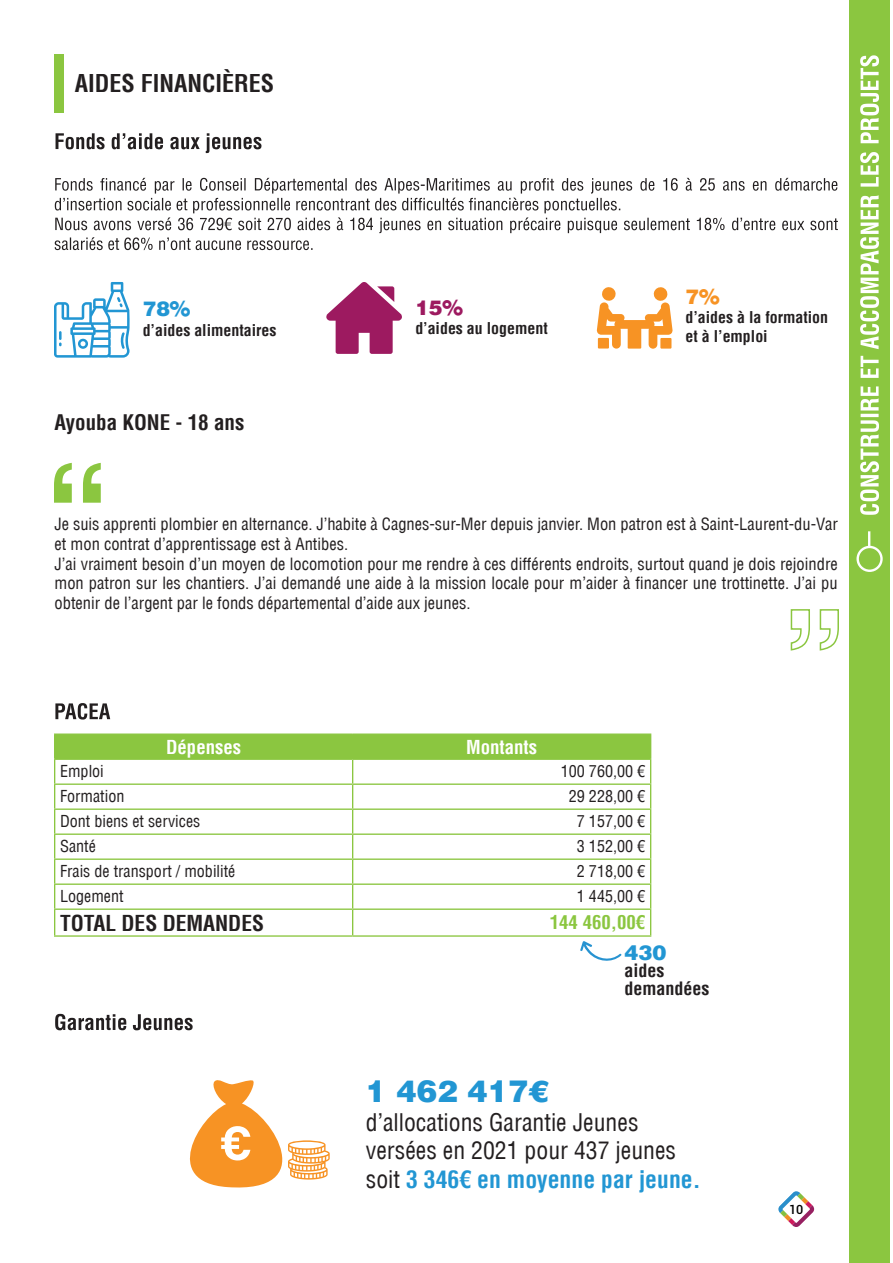
<style>
.page{position:relative;width:893px;height:1263px;background:#fff}
.page>*{position:absolute;margin:0;border:0;box-sizing:border-box;transform-origin:0 0}
.t1{font:900 30.45px "Helvetica LT";color:#2296d3}
.t2{font:700 condensed 24px "Helvetica LT";color:#231f20}
.t3{font:condensed 23.7px "Helvetica LT";color:#231f20}
.t4{font:700 condensed 23.7px "Helvetica LT";color:#2296d3}
.t5{font:700 condensed 21.45px "Helvetica LT";color:#231f20}
.t6{font:700 condensed 21px "Helvetica LT";color:#231f20}
.t7{font:900 21px "Helvetica LT";color:#2296d3}
.t8{font:900 20.4px "Helvetica LT";color:#9d1a60}
.t9{font:900 20.4px "Helvetica LT";color:#2296d3}
.t10{font:900 20.4px "Helvetica LT";color:#f79324}
.t11{font:700 condensed 18.75px "Helvetica LT";color:#fff}
.t12{font:700 condensed 18.75px "Helvetica LT";color:#8bc640}
.t13{font:700 condensed 18px "Helvetica LT";color:#231f20}
.t14{font:condensed 16.5px/19.8px "Helvetica LT";color:#231f20}
.t15{font:condensed 16.05px "Helvetica LT";color:#231f20}
.t16{font:700 condensed 15.9px "Helvetica LT";color:#231f20}
.t17{font:500 12.6px "Roboto";color:#000}
.s1{font-weight:400;color:#231f20}
</style>
<div class="page">
<svg style="left:54px;top:463px;width:47px;height:40px"></svg>
<svg style="left:790px;top:609px;width:49px;height:42px"></svg>
<div style="left:54px;top:54px;width:9px;height:58px;background:#8bc640"></div>
<svg style="left:55px;top:178px;width:783px;height:72px"></svg>
<svg style="left:56px;top:133px;width:205px;height:20px"></svg>
<hr style="left:54px;top:733px;width:299px;height:2px;background:#8bc640">
<hr style="left:353px;top:733px;width:298px;height:2px;background:#8bc640">
<svg style="left:54px;top:734px;width:597px;height:201px"></svg>
<hr style="left:54px;top:935px;width:299px;height:2px;background:#8bc640">
<hr style="left:353px;top:935px;width:298px;height:2px;background:#8bc640">
<svg style="left:580px;top:941px;width:41px;height:20px"></svg>
<svg style="left:55px;top:703px;width:55px;height:16px"></svg>
<svg style="left:189px;top:1080px;width:141px;height:108px"></svg>
<svg style="left:55px;top:1014px;width:138px;height:16px"></svg>
<svg style="left:326px;top:282px;width:76px;height:72px"></svg>
<svg style="left:54px;top:282px;width:76px;height:76px"></svg>
<svg style="left:597px;top:287px;width:76px;height:62px"></svg>
<div style="left:598px;top:338px;width:11px;height:11px;background:#f79324"></div>
<svg style="left:778px;top:1191px;width:36px;height:36px"></svg>
<div style="left:849px;top:0;width:41px;height:1263px;background:#8bc640"></div>
<svg style="left:860px;top:55px;width:19px;height:460px"></svg>
<svg style="left:856px;top:531px;width:27px;height:41px"></svg>
<p class="t2" style="left:75px;top:68px;width:201px">AIDES FINANCIÈRES</p>
<p class="t9" style="left:143px;top:296px;width:49px">78%</p>
<p class="t16" style="left:143px;top:320px;width:135px">d’aides alimentaires</p>
<p class="t6" style="left:55px;top:409px;width:191px">Ayouba KONE - 18 ans</p>
<p class="t8" style="left:415px;top:294px;width:49px">15%</p>
<p class="t16" style="left:415px;top:318px;width:134px">d’aides au logement</p>
<p class="t10" style="left:686px;top:283px;width:36px">7%</p>
<p class="t16" style="left:686px;top:307px;width:144px">d’aides à la formation</p>
<p class="t16" style="left:686px;top:326px;width:84px">et à l’emploi</p>
<p class="t14" style="left:55px;top:514px;width:785px">Je suis apprenti plombier en alternance. J’habite à Cagnes-sur-Mer depuis janvier. Mon patron est à Saint-Laurent-du-Var et mon contrat d’apprentissage est à Antibes.</p>
<p class="t14" style="left:55px;top:553px;width:785px;text-align:justify">J’ai vraiment besoin d’un moyen de locomotion pour me rendre à ces différents endroits, surtout quand je dois rejoindre mon patron sur les chantiers. J’ai demandé une aide à la mission locale pour m’aider à financer une trottinette. J’ai pu obtenir de l’argent par le fonds départemental d’aide aux jeunes.</p>
<p class="t11" style="left:166px;top:735px;width:77px">Dépenses</p>
<p class="t11" style="left:466px;top:735px;width:72px">Montants</p>
<p class="t15" style="left:60px;top:761px;width:45px">Emploi</p>
<p class="t15" style="left:561px;top:761px;width:86px">100 760,00 €</p>
<p class="t15" style="left:60px;top:786px;width:66px">Formation</p>
<p class="t15" style="left:569px;top:786px;width:78px">29 228,00 €</p>
<p class="t15" style="left:60px;top:811px;width:142px">Dont biens et services</p>
<p class="t15" style="left:577px;top:811px;width:70px">7 157,00 €</p>
<p class="t15" style="left:60px;top:836px;width:37px">Santé</p>
<p class="t15" style="left:577px;top:836px;width:70px">3 152,00 €</p>
<p class="t15" style="left:60px;top:861px;width:177px">Frais de transport / mobilité</p>
<p class="t15" style="left:577px;top:861px;width:70px">2 718,00 €</p>
<p class="t15" style="left:60px;top:886px;width:65px">Logement</p>
<p class="t15" style="left:577px;top:886px;width:70px">1 445,00 €</p>
<p class="t5" style="left:60px;top:909px;width:206px">TOTAL DES DEMANDES</p>
<p class="t12" style="left:550px;top:910px;width:97px">144 460,00€</p>
<p class="t13" style="left:624px;top:959px;width:41px">aides</p>
<p class="t13" style="left:624px;top:977px;width:86px">demandées</p>
<p class="t7" style="left:624px;top:939px;width:44px">430</p>
<p class="t1" style="left:366px;top:1071px;width:185px">1 462 417€</p>
<p class="t3" style="left:366px;top:1107px;width:274px">d’allocations Garantie Jeunes</p>
<p class="t3" style="left:366px;top:1135px;width:312px">versées en 2021 pour 437 jeunes</p>
<p class="t4" style="left:366px;top:1164px;width:336px"><span class="s1">soit</span> 3 346€ en moyenne par jeune.</p>
<p class="t17" style="left:789px;top:1200px;width:16px">10</p>
</div>
